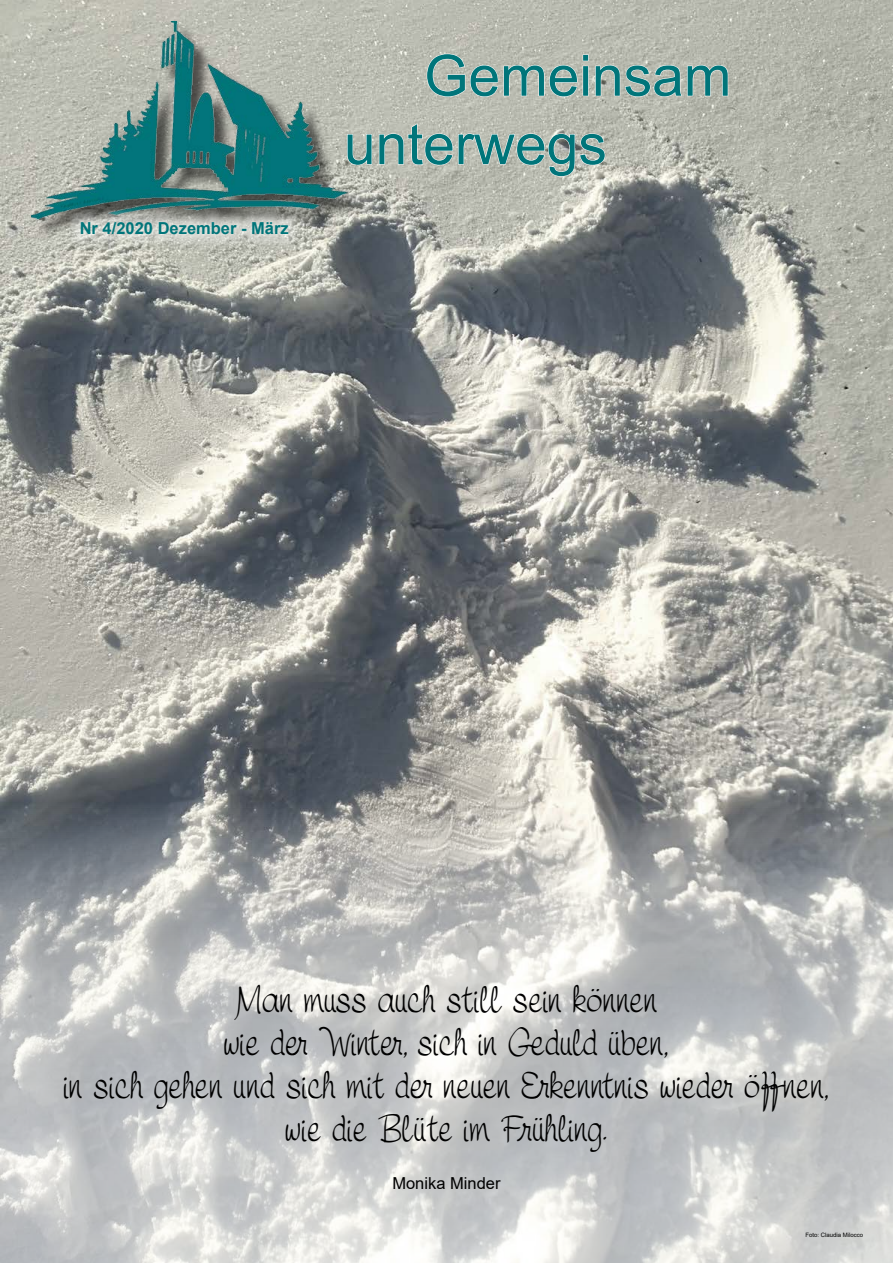
<style>
.page{position:relative;width:893px;height:1263px;background:#fff}
.page>*{position:absolute;margin:0;border:0;box-sizing:border-box;transform-origin:0 0}
.t1{font:57px/68.4px "Arial";color:#00757a}
.t2{font:36px/43.2px "Symca";color:#000;text-align:center}
.t3{font:700 16.5px "Arial";color:#00757a}
.t4{font:16.5px "Arial";color:#000}
.t5{font:6px "Arial";color:#000}
</style>
<div class="page">
<img style="left:0;top:0;width:893px;height:803px">
<div style="left:34px;top:23px;width:332px;height:215px;background:#000;opacity:.6"></div>
<img style="left:32px;top:21px;width:317px;height:219px">
<svg style="left:68px;top:210px;width:234px;height:37px;background:#bbbcb6"></svg>
<svg style="left:426px;top:53px;width:163px;height:44px;background:#c2c4bb"></svg>
<svg style="left:595px;top:65px;width:133px;height:32px;background:#c2c3ba"></svg>
<svg style="left:347px;top:134px;width:25px;height:32px"></svg>
<svg style="left:379px;top:123px;width:226px;height:54px;background:#c0c2b8"></svg>
<svg style="left:0;top:803px;width:893px;height:460px;background:#c0c2c1"></svg>
<p class="t3" style="left:80px;top:217px;width:211px">Nr 4/2020 Dezember - März</p>
<h1 class="t1" style="left:344px;top:41px;width:389px;text-indent:80px">Gemeinsam unterwegs</h1>
<p class="t2" style="left:64px;top:980px;width:766px">Man muss auch still sein können<br>wie der Winter, sich in Geduld üben,<br>in sich gehen und sich mit der neuen Erkenntnis wieder öffnen, wie die Blüte im Frühling.</p>
<p class="t4" style="left:392px;top:1171px;width:110px">Monika Minder</p>
<p class="t5" style="left:805px;top:1230px;width:59px">Foto: Claudia Milocco</p>
</div>
